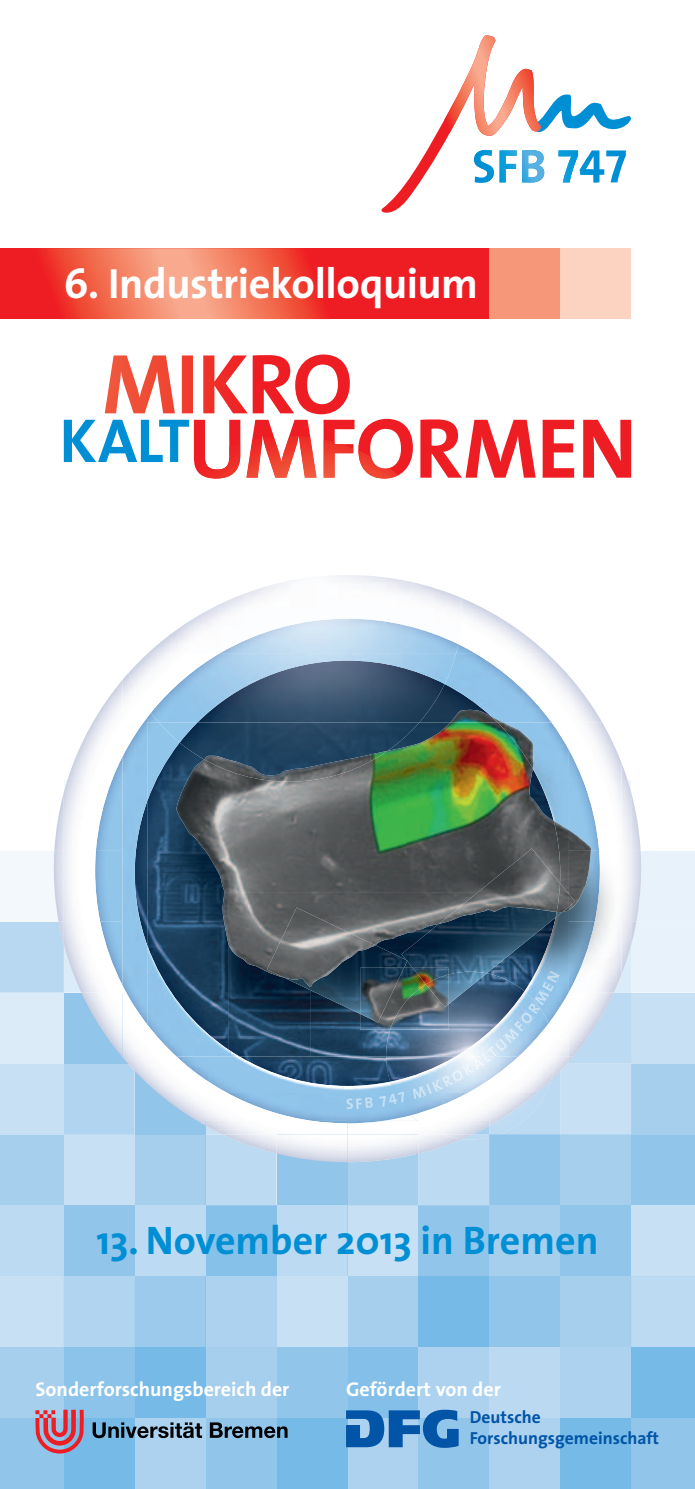
<style>
.page{position:relative;width:695px;height:1489px;background:#fff}
.page>*{position:absolute;margin:0;border:0;box-sizing:border-box;transform-origin:0 0}
.t1{font:700 42.5px "The Sans";letter-spacing:-.01em;color:#fff}
.t2{font:700 40px "The Sans";color:#008fd5}
.t3{font:700 20px "The Sans";color:#fff}
.t4{font:700 17.5px/21px "The Sans";color:#0154a6}
</style>
<div class="page">
<div style="left:631px;top:1417px;width:63px;height:71px;background:#92c5ea"></div>
<div style="left:631px;top:1346px;width:63px;height:71px;background:#76bae7"></div>
<div style="left:631px;top:1276px;width:63px;height:70px;background:#bcdaf1"></div>
<div style="left:631px;top:1205px;width:63px;height:71px;background:#c7e0f3"></div>
<div style="left:560px;top:1417px;width:71px;height:71px;background:#76bae7"></div>
<div style="left:560px;top:1346px;width:71px;height:71px;background:#acd2ef"></div>
<div style="left:560px;top:1276px;width:71px;height:70px;background:#a6cfed"></div>
<div style="left:560px;top:1205px;width:71px;height:71px;background:#92c5ea"></div>
<div style="left:489px;top:1417px;width:71px;height:71px;background:#acd2ef"></div>
<div style="left:489px;top:1346px;width:71px;height:71px;background:#bbdaf2"></div>
<div style="left:489px;top:1276px;width:71px;height:70px;background:#92c5ea"></div>
<div style="left:489px;top:1205px;width:71px;height:71px;background:#a6cfed"></div>
<div style="left:418px;top:1417px;width:71px;height:71px;background:#92c5ea"></div>
<div style="left:418px;top:1346px;width:71px;height:71px;background:#acd2ef"></div>
<div style="left:418px;top:1276px;width:71px;height:70px;background:#76bae7"></div>
<div style="left:418px;top:1205px;width:71px;height:71px;background:#92c5ea"></div>
<div style="left:347px;top:1417px;width:71px;height:71px;background:#acd2ef"></div>
<div style="left:347px;top:1346px;width:71px;height:71px;background:#83bfe8"></div>
<div style="left:347px;top:1276px;width:71px;height:70px;background:#a6cfed"></div>
<div style="left:347px;top:1205px;width:71px;height:71px;background:#c7e0f3"></div>
<div style="left:276px;top:1417px;width:71px;height:71px;background:#76bae7"></div>
<div style="left:276px;top:1346px;width:71px;height:71px;background:#92c5ea"></div>
<div style="left:276px;top:1276px;width:71px;height:70px;background:#c7e0f3"></div>
<div style="left:276px;top:1205px;width:71px;height:71px;background:#bcdaf1"></div>
<div style="left:276px;top:1134px;width:71px;height:71px;background:#92c5ea"></div>
<div style="left:206px;top:1417px;width:70px;height:71px;background:#92c5ea"></div>
<div style="left:206px;top:1276px;width:70px;height:70px;background:#acd2ef"></div>
<div style="left:135px;top:1417px;width:71px;height:71px;background:#acd2ef"></div>
<div style="left:135px;top:1276px;width:71px;height:70px;background:#9ccaec"></div>
<div style="left:64px;top:1417px;width:71px;height:71px;background:#76bae7"></div>
<div style="left:64px;top:1346px;width:71px;height:71px;background:#8cc3ea"></div>
<div style="left:64px;top:1276px;width:71px;height:70px;background:#b1d5f0"></div>
<svg style="left:64px;top:992px;width:58px;height:71px;fill:#92c5ea"></svg>
<div style="left:0;top:1417px;width:64px;height:71px;background:#92c5ea"></div>
<div style="left:0;top:1346px;width:64px;height:71px;background:#a6cfed"></div>
<div style="left:0;top:1276px;width:64px;height:70px;background:#c7e0f3"></div>
<div style="left:0;top:1205px;width:64px;height:71px;background:#bcdaf1"></div>
<div style="left:0;top:1134px;width:64px;height:71px;background:#a6cfed"></div>
<div style="left:0;top:1063px;width:64px;height:71px;background:#c7e0f3"></div>
<div style="left:0;top:992px;width:64px;height:71px;background:#dbebf8"></div>
<svg style="left:0;top:851px;width:64px;height:141px"></svg>
<svg style="left:381px;top:35px;width:250px;height:178px"></svg>
<div style="left:0;top:248px;width:489px;height:71px;background:#ee1d23"></div>
<svg style="left:41px;top:248px;width:284px;height:71px"></svg>
<div style="left:560px;top:248px;width:71px;height:71px;background:#fcd2c0"></div>
<div style="left:489px;top:248px;width:71px;height:71px;background:#f6977a"></div>
<svg style="left:35px;top:1409px;width:49px;height:44px"></svg>
<svg style="left:93px;top:1346px;width:194px;height:91px"></svg>
<svg style="left:346px;top:1409px;width:112px;height:38px"></svg>
<img style="left:122px;top:780px;width:25px;height:205px">
<img style="left:67px;top:676px;width:535px;height:104px">
<img style="left:64px;top:780px;width:48px;height:70px">
<img style="left:81px;top:992px;width:18px;height:32px">
<img style="left:64px;top:921px;width:58px;height:71px">
<img style="left:64px;top:850px;width:36px;height:71px">
<img style="left:54px;top:792px;width:10px;height:129px">
<img style="left:59px;top:921px;width:5px;height:23px">
<img style="left:276px;top:1120px;width:70px;height:42px">
<svg style="left:64px;top:1063px;width:212px;height:213px"></svg>
<img style="left:158px;top:598px;width:389px;height:522px">
<img style="left:122px;top:674px;width:29px;height:82px">
<img style="left:475px;top:653px;width:94px;height:69px">
<img style="left:122px;top:985px;width:90px;height:107px">
<img style="left:211px;top:1087px;width:16px;height:5px">
<img style="left:621px;top:762px;width:6px;height:18px">
<img style="left:122px;top:1057px;width:224px;height:30px">
<img style="left:147px;top:801px;width:75px;height:144px">
<img style="left:231px;top:977px;width:79px;height:79px">
<img style="left:310px;top:1013px;width:36px;height:43px">
<img style="left:147px;top:722px;width:32px;height:79px">
<img style="left:147px;top:945px;width:84px;height:111px">
<svg style="left:231px;top:1051px;width:8px;height:5px"></svg>
<img style="left:569px;top:722px;width:52px;height:58px">
<img style="left:147px;top:1024px;width:29px;height:32px">
<img style="left:284px;top:986px;width:62px;height:27px">
<img style="left:456px;top:709px;width:41px;height:13px">
<svg style="left:491px;top:716px;width:12px;height:6px"></svg>
<img style="left:176px;top:746px;width:230px;height:146px">
<img style="left:406px;top:722px;width:91px;height:58px">
<img style="left:222px;top:892px;width:124px;height:85px">
<img style="left:497px;top:722px;width:72px;height:58px">
<img style="left:267px;top:907px;width:79px;height:79px">
<svg style="left:64px;top:354px;width:567px;height:124px"></svg>
<img style="left:151px;top:653px;width:305px;height:69px">
<img style="left:148px;top:582px;width:314px;height:71px">
<img style="left:128px;top:653px;width:92px;height:59px">
<img style="left:179px;top:722px;width:240px;height:53px">
<img style="left:159px;top:722px;width:38px;height:20px">
<img style="left:204px;top:750px;width:183px;height:31px">
<img style="left:346px;top:780px;width:348px;height:425px">
<h1 class="t1" style="left:64px;top:248px;width:415px">6. Industriekolloquium</h1>
<h2 class="t2" style="left:96px;top:1207px;width:503px">13. November 2013 in Bremen</h2>
<p class="t3" style="left:35px;top:1372px;width:255px">Sonderforschungsbereich der</p>
<p class="t3" style="left:346px;top:1372px;width:156px">Gefördert von der</p>
<p class="t4" style="left:469px;top:1406px;width:190px">Deutsche<br>Forschungsgemeinschaft</p>
</div>
